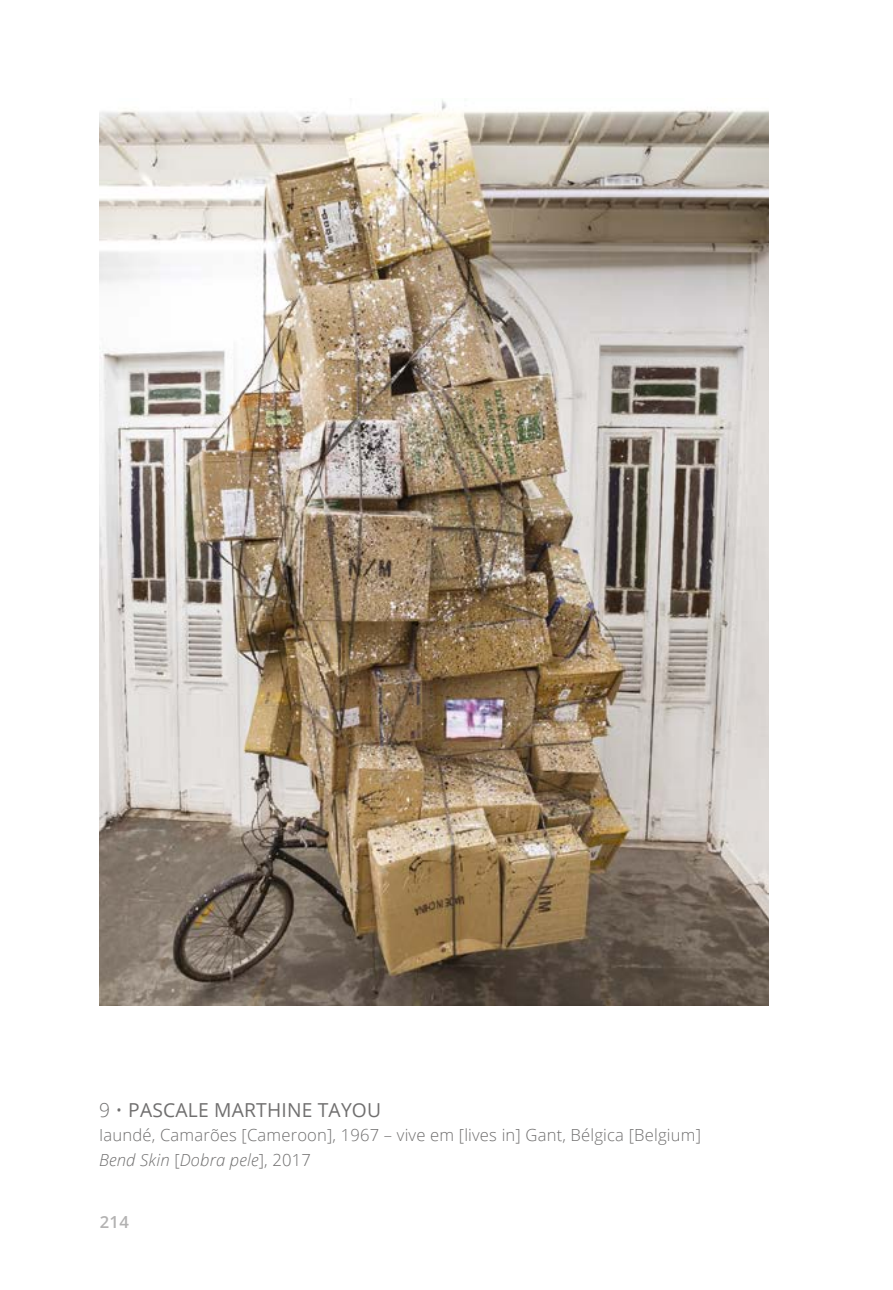
<style>
.page{position:relative;width:893px;height:1290px;background:#fff}
.page>*{position:absolute;margin:0;border:0;box-sizing:border-box;transform-origin:0 0}
.t1{font:19.25px "Open Sans";letter-spacing:.01em;color:#706f6f}
.t2{font:300 16.62px/24.5px "Open Sans";letter-spacing:.01em;color:#706f6f}
.t3{font:600 16.62px "Open Sans";color:#b3b2b2}
.s1{font-weight:300}
.s2{font-style:italic}
</style>
<div class="page">
<img style="left:99px;top:99px;width:670px;height:906px">
<p class="t1" style="left:99px;top:1096px;width:283px"><span class="s1">9 •</span> PASCALE MARTHINE TAYOU</p>
<p class="t2" style="left:99px;top:1122px;width:603px">Iaundé, Camarões [Cameroon], 1967 – vive em [lives in] Gant, Bélgica [Belgium]<br><span class="s2">Bend Skin</span> [<span class="s2">Dobra pele</span>], 2017</p>
<p class="t3" style="left:100px;top:1210px;width:31px">214</p>
</div>
